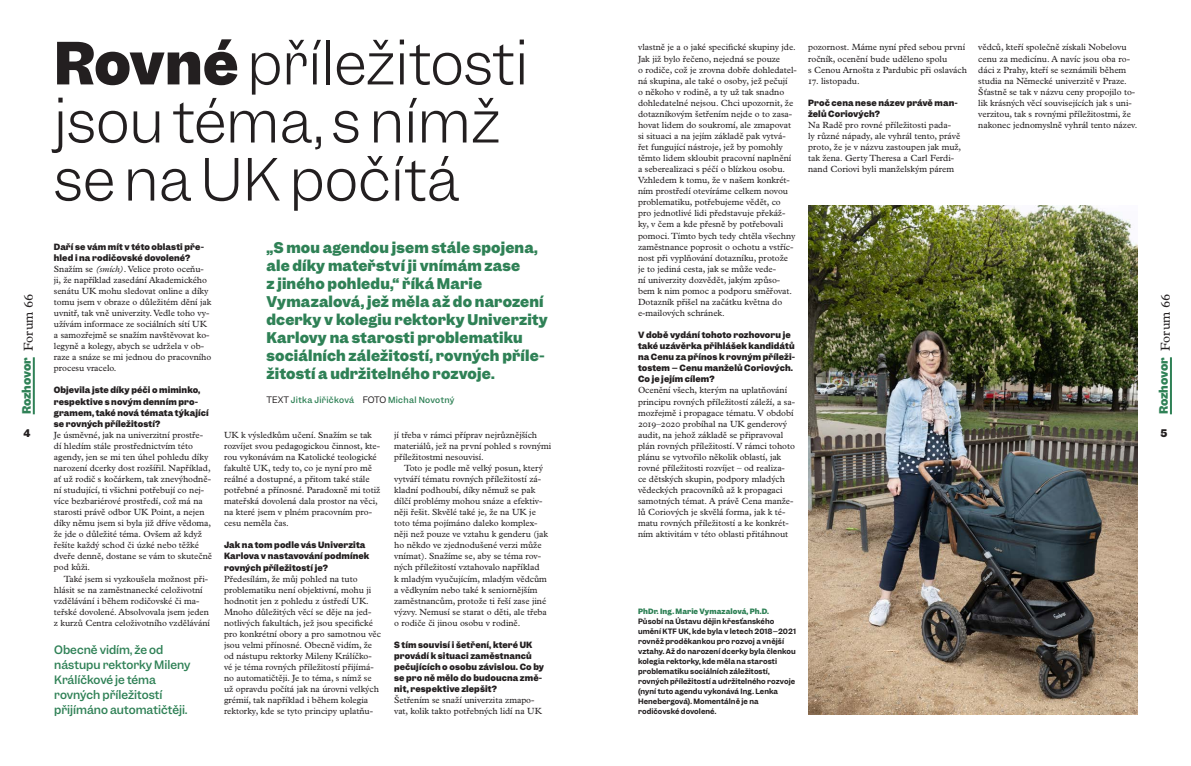
<style>
.page{position:relative;width:1191px;height:766px;background:#fff}
.page>*{position:absolute;margin:0;border:0;box-sizing:border-box;transform-origin:0 0}
.t1{font:300 55px/58px "Garnett";color:#231f20}
.t2{font:700 14px/18px "Garnett";letter-spacing:.01em;color:#2f8156}
.t3{font:500 11px/15px "Garnett";color:#2f8156}
.t4{font:700 11px "Garnett";letter-spacing:-.01em;color:#2f8156}
.t5{font:700 10px "Garnett";color:#231f20}
.t6{font:9px/11.1px "Plantin Super";color:#231f20}
.t7{font:700 8.2px/11.1px "Garnett";letter-spacing:.01em;color:#231f20}
.t8{font:500 8px "Garnett";letter-spacing:.04em;color:#2f8156}
.t9{font:600 7px/10px "Garnett";letter-spacing:.01em;color:#231f20}
.t10{font:700 7px "Garnett";letter-spacing:.01em;color:#2f8156}
.s1{font-weight:700}
.s2{font-weight:400;font-size:8.5px;color:#231f20}
.s3{font-style:italic}
.s4{font-family:"Plantin Super";font-weight:400;font-size:13px;color:#231f20}
</style>
<div class="page">
<hr style="left:33px;top:357px;width:2px;height:57px;background:#2f8156">
<hr style="left:1170px;top:357px;width:2px;height:57px;background:#2f8156">
<img style="left:808px;top:205px;width:329px;height:509px">
<h1 class="t1" style="left:54px;top:35px;width:476px"><span class="s1">Rovné</span> příležitosti jsou téma, s nímž se na UK počítá</h1>
<p class="t6" style="left:978px;top:41px;width:161px">vědců, kteří společně získali Nobelovu cenu za medicínu. A navíc jsou oba ro&shy;dáci z Prahy, kteří se seznámili během studia na Německé univerzitě v Praze.<br>Šťastně se tak v názvu ceny propojilo to&shy;lik krásných věcí souvisejících jak s uni&shy;verzitou, tak s rovnými příležitostmi, že nakonec jednomyslně vyhrál tento název.</p>
<p class="t6" style="left:808px;top:41px;width:160px">pozornost. Máme nyní před sebou první ročník, ocenění bude uděleno spolu<br>s Cenou Arnošta z Pardubic při oslavách</p>
<p class="t6" style="left:808px;top:74px;width:53px">17. listopadu.</p>
<p class="t7" style="left:808px;top:97px;width:151px">Proč cena nese název právě man&shy;želů Coriových?</p>
<p class="t6" style="left:808px;top:118px;width:155px">Na Radě pro rovné příležitosti pada-<br>ly různé nápady, ale vyhrál tento, právě proto, že je v názvu zastoupen jak muž, tak žena. Gerty Theresa a Carl Ferdi&shy;nand Coriovi byli manželským párem</p>
<p class="t6" style="left:638px;top:41px;width:160px">vlastně je a o jaké specifické skupiny jde.<br>Jak již bylo řečeno, nejedná se pouze<br>o rodiče, což je zrovna dobře dohledatel&shy;ná skupina, ale také o osoby, jež pečují<br>o někoho v rodině, a ty už tak snadno dohledatelné nejsou. Chci upozornit, že dotazníkovým šetřením nejde o to zasa&shy;hovat lidem do soukromí, ale zmapovat si situaci a na jejím základě pak vytvá&shy;řet fungující nástroje, jež by pomohly těmto lidem skloubit pracovní naplnění a seberealizaci s péčí o blízkou osobu.<br>Vzhledem k tomu, že v našem konkrét&shy;ním prostředí otevíráme celkem novou problematiku, potřebujeme vědět, co<br>pro jednotlivé lidi představuje překáž&shy;ky, v čem a kde přesně by potřebovali pomoci. Tímto bych tedy chtěla všechny zaměstnance poprosit o ochotu a vstříc&shy;nost při vyplňování dotazníku, protože je to jediná cesta, jak se může vede-<br>ní univerzity dozvědět, jakým způso&shy;bem k nim pomoc a podporu směřovat.<br>Dotazník přišel na začátku května do e-mailových schránek.</p>
<p class="t7" style="left:638px;top:329px;width:159px">V době vydání tohoto rozhovoru je také uzávěrka přihlášek kandidátů na Cenu za přínos k rovným příleži&shy;tostem – Cenu manželů Coriových.<br>Co je jejím cílem?</p>
<p class="t6" style="left:638px;top:384px;width:158px">Ocenění všech, kterým na uplatňování principu rovných příležitostí záleží, a sa&shy;mozřejmě i propagace tématu. V období 2019–2020 probíhal na UK genderový audit, na jehož základě se připravoval plán rovných příležitostí. V rámci tohoto plánu se vytvořilo několik oblastí, jak rovné příležitosti rozvíjet – od realiza&shy;ce dětských skupin, podpory mladých vědeckých pracovníků až k propagaci samotných témat. A právě Cena manže&shy;lů Coriových je skvělá forma, jak k té&shy;matu rovných příležitostí a ke konkrét&shy;ním aktivitám v této oblasti přitáhnout</p>
<p class="t2" style="left:266px;top:239px;width:283px">„S mou agendou jsem stále spojena, ale díky mateřství ji vnímám zase<br>z jiného pohledu,“ říká Marie Vymazalová, jež měla až do narození dcerky v kolegiu rektorky Univerzity Karlovy na starosti problematiku sociálních záležitostí, rovných příle&shy;žitostí a udržitelného rozvoje.</p>
<p class="t8" style="left:266px;top:394px;width:189px"><span class="s2">TEXT</span> Jitka Jiřičková <span class="s2">FOTO</span> Michal Novotný</p>
<p class="t7" style="left:54px;top:241px;width:152px">Daří se vám mít v této oblasti pře&shy;hled i na rodičovské dovolené?</p>
<p class="t6" style="left:54px;top:262px;width:159px">Snažím se <span class="s3">(smích)</span>. Velice proto oceňu&shy;ji, že například zasedání Akademického senátu UK mohu sledovat online a díky tomu jsem v obraze o důležitém dění jak uvnitř, tak vně univerzity. Vedle toho vy&shy;užívám informace ze sociálních sítí UK a samozřejmě se snažím navštěvovat ko&shy;legyně a kolegy, abych se udržela v ob&shy;raze a snáze se mi jednou do pracovního procesu vracelo.</p>
<p class="t7" style="left:54px;top:385px;width:156px">Objevila jste díky péči o miminko, respektive s novým denním pro&shy;gramem, také nová témata týkající se rovných příležitostí?</p>
<p class="t6" style="left:54px;top:428px;width:160px">Je úsměvné, jak na univerzitní prostře&shy;dí hledím stále prostřednictvím této agendy, jen se mi ten úhel pohledu díky narození dcerky dost rozšířil. Například, ať už rodič s kočárkem, tak znevýhodně&shy;ní studující, ti všichni potřebují co nej&shy;více bezbariérové prostředí, což má na starosti právě odbor UK Point, a nejen díky němu jsem si byla již dříve vědoma, že jde o důležité téma. Ovšem až když řešíte každý schod či úzké nebo těžké dveře denně, dostane se vám to skutečně pod kůži.</p>
<p class="t6" style="left:54px;top:572px;width:158px;text-indent:10px">Také jsem si vyzkoušela možnost při&shy;hlásit se na zaměstnanecké celoživotní vzdělávání i během rodičovské či ma&shy;teřské dovolené. Absolvovala jsem jeden z kurzů Centra celoživotního vzdělávání</p>
<p class="t4" style="left:19px;top:414px;width:122px;rotate:-90deg">Rozhovor <span class="s4">Forum 66</span></p>
<p class="t4" style="left:1156px;top:414px;width:122px;rotate:-90deg">Rozhovor <span class="s4">Forum 66</span></p>
<p class="t5" style="left:23px;top:426px;width:8px">4</p>
<p class="t5" style="left:1160px;top:426px;width:8px">5</p>
<p class="t6" style="left:224px;top:428px;width:158px">UK k výsledkům učení. Snažím se tak rozvíjet svou pedagogickou činnost, kte&shy;rou vykonávám na Katolické teologické fakultě UK, tedy to, co je nyní pro mě reálné a dostupné, a přitom také stále potřebné a přínosné. Paradoxně mi totiž mateřská dovolená dala prostor na věci, na které jsem v plném pracovním pro&shy;cesu neměla čas.</p>
<p class="t7" style="left:224px;top:539px;width:147px">Jak na tom podle vás Univerzita<br>Karlova v nastavování podmínek rovných příležitostí je?</p>
<p class="t6" style="left:224px;top:572px;width:158px">Předesílám, že můj pohled na tuto problematiku není objektivní, mohu ji hodnotit jen z pohledu z ústředí UK.<br>Mnoho důležitých věcí se děje na jed&shy;notlivých fakultách, jež jsou specifické pro konkrétní obory a pro samotnou věc jsou velmi přínosné. Obecně vidím, že od nástupu rektorky Mileny Králíčko&shy;vé je téma rovných příležitostí přijímá&shy;no automatičtěji. Je to téma, s nímž se už opravdu počítá jak na úrovni velkých grémií, tak například i během kolegia rektorky, kde se tyto principy uplatňu-</p>
<p class="t6" style="left:394px;top:428px;width:159px">jí třeba v rámci příprav nejrůznějších materiálů, jež na první pohled s rovnými příležitostmi nesouvisí.</p>
<p class="t6" style="left:394px;top:461px;width:155px;text-indent:10px">Toto je podle mě velký posun, který vytváří tématu rovných příležitostí zá&shy;kladní podhoubí, díky němuž se pak dílčí problémy mohou snáze a efektiv&shy;něji řešit. Skvělé také je, že na UK je toto téma pojímáno daleko komplex&shy;něji než pouze ve vztahu k genderu (jak ho někdo ve zjednodušené verzi může vnímat). Snažíme se, aby se téma rov&shy;ných příležitostí vztahovalo například<br>k mladým vyučujícím, mladým vědcům a vědkyním nebo také k seniornějším zaměstnancům, protože ti řeší zase jiné výzvy. Nemusí se starat o děti, ale třeba o rodiče či jinou osobu v rodině.</p>
<p class="t7" style="left:394px;top:639px;width:151px">S tím souvisí i šetření, které UK provádí k situaci zaměstnanců pečujících o osobu závislou. Co by se pro ně mělo do budoucna změ&shy;nit, respektive zlepšit?</p>
<p class="t6" style="left:394px;top:693px;width:149px">Šetřením se snaží univerzita zmapo&shy;vat, kolik takto potřebných lidí na UK</p>
<p class="t10" style="left:638px;top:606px;width:132px">PhDr. Ing. Marie Vymazalová, Ph.D.</p>
<p class="t9" style="left:638px;top:616px;width:159px">Působí na Ústavu dějin křesťanského umění KTF UK, kde byla v letech 2018–2021 rovněž proděkankou pro rozvoj a vnější vztahy. Až do narození dcerky byla členkou kolegia rektorky, kde měla na starosti problematiku sociálních záležitostí, rovných příležitostí a udržitelného rozvoje (nyní tuto agendu vykonává Ing. Lenka Henebergová). Momentálně je na rodičovské dovolené.</p>
<p class="t3" style="left:54px;top:642px;width:138px">Obecně vidím, že od nástupu rektorky Mileny<br>Králíčkové je téma rovných příležitostí přijímáno automatičtěji.</p>
</div>
